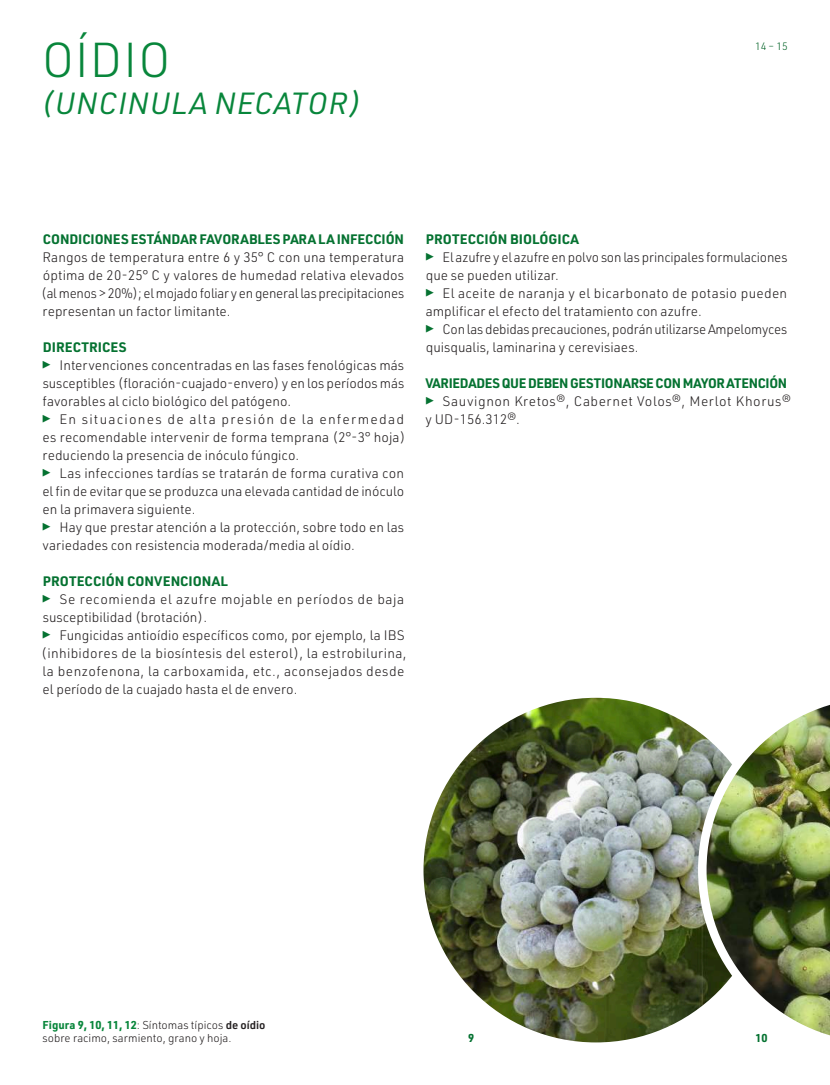
<style>
.page{position:relative;width:830px;height:1085px;background:#fff}
.page>*{position:absolute;margin:0;border:0;box-sizing:border-box;transform-origin:0 0}
.t1{font:300 48px "URWDIN";letter-spacing:.02em;color:#08863b}
.t2{font:italic 30px "URWDIN";letter-spacing:.02em;color:#08863b}
.t3{font:300 13.5px/18px "URWDIN";color:#231f20}
.t4{font:300 13.5px/18px "URWDIN";letter-spacing:.025em;color:#231f20}
.t5{font:300 13.5px/18px "URWDIN";letter-spacing:.04em;color:#231f20}
.t6{font:700 13.5px "URWDIN";letter-spacing:-.005em;color:#057231}
.t7{font:300 11.25px/13.5px "URWDIN";color:#231f20}
.t8{font:700 11.25px "URWDIN";color:#057231}
.t9{font:300 10.5px "URWDIN";color:#016226}
.s1{font-weight:700;color:#057231}
.s2{font-weight:700;font-size:18px;color:#057231}
.s3{font-weight:700;color:#08863b}
.s4{font-weight:600}
</style>
<div class="page">
<img style="left:419px;top:693px;width:353px;height:353px;border-radius:176px">
<svg style="left:829px;top:705px;width:1px;height:331px"></svg>
<img style="left:697px;top:705px;width:132px;height:330px">
<h1 class="t1" style="left:42px;top:28px;width:130px">OÍDIO</h1>
<h2 class="t2" style="left:41px;top:84px;width:321px">(UNCINULA NECATOR)</h2>
<p class="t9" style="left:754px;top:39px;width:34px">14 – 15</p>
<p class="t6" style="left:43px;top:229px;width:362px">CONDICIONES ESTÁNDAR FAVORABLES PARA LA INFECCIÓN</p>
<p class="t3" style="left:41px;top:247px;width:364px;text-align:justify">Rangos de temperatura entre 6 y 35° C con una temperatura óptima de 20-25° C y valores de humedad relativa elevados (al menos &gt; 20%); el mojado foliar y en general las precipitaciones representan un factor limitante.</p>
<p class="t3" style="left:41px;top:337px;width:366px"><span class="s1">DIRECTRICES<br></span><span class="s2">▸</span> Intervenciones concentradas en las fases fenológicas más susceptibles (floración-cuajado-envero) y en los períodos más favorables al ciclo biológico del patógeno.<br><span class="s2">▸</span> En situaciones de alta presión de la enfermedad es recomendable intervenir de forma temprana (2°-3° hoja) reduciendo la presencia de inóculo fúngico.<br><span class="s2">▸</span> Las infecciones tardías se tratarán de forma curativa con el fin de evitar que se produzca una elevada cantidad de inóculo en la primavera siguiente.<br><span class="s2">▸</span> Hay que prestar atención a la protección, sobre todo en las variedades con resistencia moderada/media al oídio.</p>
<p class="t4" style="left:41px;top:571px;width:367px"><span class="s1">PROTECCIÓN CONVENCIONAL<br></span><span class="s2">▸</span> Se recomienda el azufre mojable en períodos de baja susceptibilidad (brotación).<br><span class="s2">▸</span> Fungicidas antioídio específicos como, por ejemplo, la IBS (inhibidores de la biosíntesis del esterol), la estrobilurina, la benzofenona, la carboxamida, etc., aconsejados desde el período de la cuajado hasta el de envero.</p>
<p class="t3" style="left:424px;top:229px;width:365px"><span class="s1">PROTECCIÓN BIOLÓGICA<br></span><span class="s2">▸</span> El azufre y el azufre en polvo son las principales formulaciones que se pueden utilizar.<br><span class="s2">▸</span> El aceite de naranja y el bicarbonato de potasio pueden amplificar el efecto del tratamiento con azufre.<br><span class="s2">▸</span> Con las debidas precauciones, podrán utilizarse Ampelomyces quisqualis, laminarina y cerevisiaes.</p>
<p class="t5" style="left:424px;top:373px;width:368px"><span class="s1">VARIEDADES QUE DEBEN GESTIONARSE CON MAYOR ATENCIÓN </span><span class="s2">▸</span> Sauvignon Kretos®, Cabernet Volos®, Merlot Khorus® y UD-156.312®.</p>
<p class="t7" style="left:43px;top:1017px;width:224px"><span class="s3">Figura 9, 10, 11, 12</span>: Síntomas típicos <span class="s4">de oídio </span>sobre racimo, sarmiento, grano y hoja.</p>
<p class="t8" style="left:468px;top:1030px;width:8px">9</p>
<p class="t8" style="left:755px;top:1030px;width:14px">10</p>
</div>
